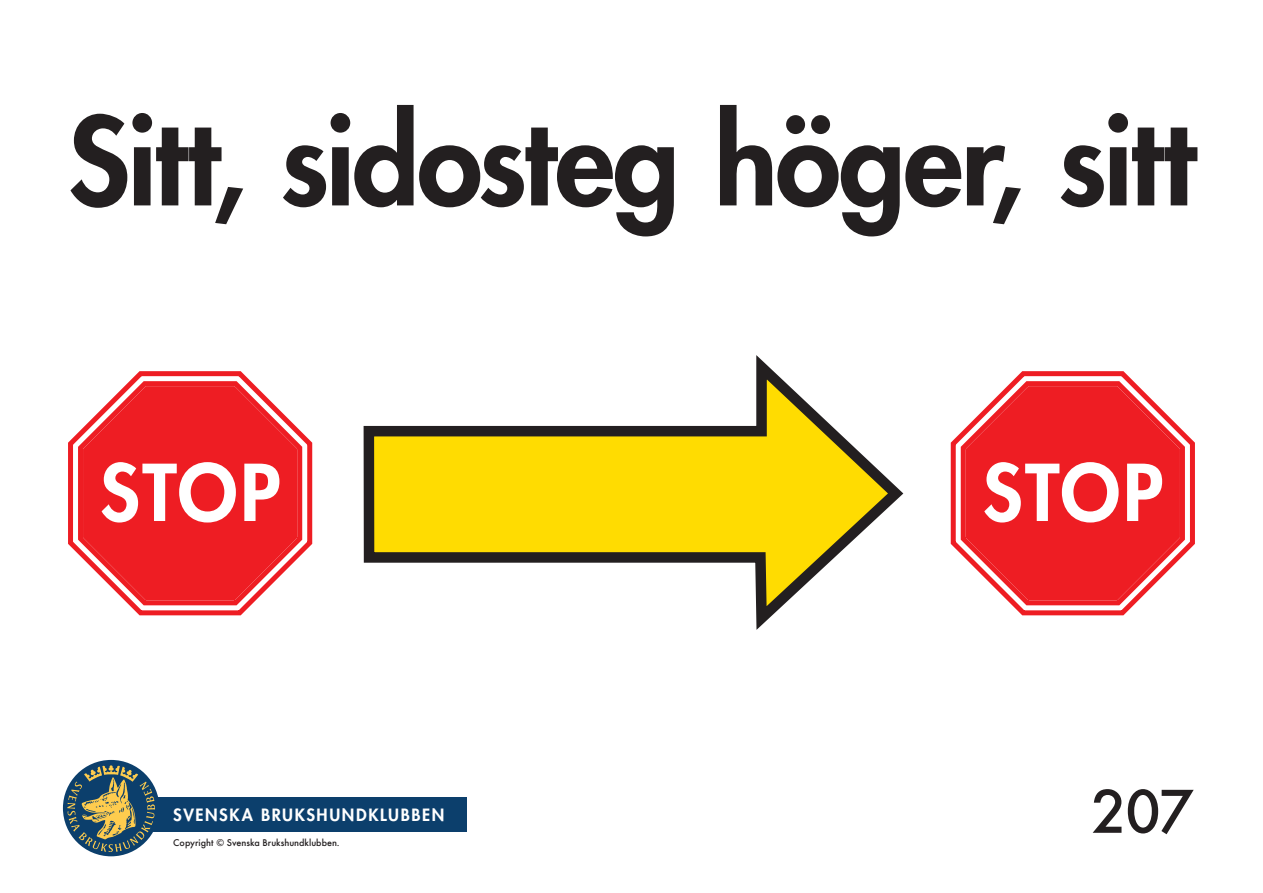
<style>
.page{position:relative;width:1263px;height:893px;background:#fff}
.page>*{position:absolute;margin:0;border:0;box-sizing:border-box;transform-origin:0 0}
.t1{font:800 118.5px "Futura";letter-spacing:-.02em;color:#231f20}
.t2{font:800 76.05px "Futura";letter-spacing:.035em;color:#fff}
.t3{font:500 57px "Futura";color:#231f20}
.t4{font:800 16.5px "Futura";letter-spacing:.095em;color:#fff}
.t5{font:500 9px "Futura";color:#231f20}
</style>
<div class="page">
<div style="left:110px;top:797px;width:357px;height:35px;background:#0c3f6c"></div>
<div style="left:63px;top:760px;width:96px;height:96px;background:#0c3f6c;border-radius:50%"></div>
<svg style="left:67px;top:765px;width:88px;height:87px"></svg>
<svg style="left:950px;top:371px;width:245px;height:245px"></svg>
<svg style="left:958px;top:377px;width:229px;height:231px"></svg>
<svg style="left:68px;top:371px;width:245px;height:245px"></svg>
<div style="left:78px;top:381px;width:224px;height:224px;border:5px solid #ee1d23;border-radius:64px"></div>
<svg style="left:363px;top:355px;width:541px;height:275px"></svg>
<h1 class="t1" style="left:68px;top:87px;width:1129px">Sitt, sidosteg höger, sitt</h1>
<h2 class="t2" style="left:100px;top:445px;width:182px">STOP</h2>
<h2 class="t2" style="left:982px;top:445px;width:182px">STOP</h2>
<h3 class="t4" style="left:173px;top:804px;width:273px">SVENSKA BRUKSHUNDKLUBBEN</h3>
<p class="t5" style="left:173px;top:837px;width:168px">Copyright © Svenska Brukshundklubben.</p>
<h3 class="t3" style="left:1091px;top:772px;width:104px">207</h3>
</div>
